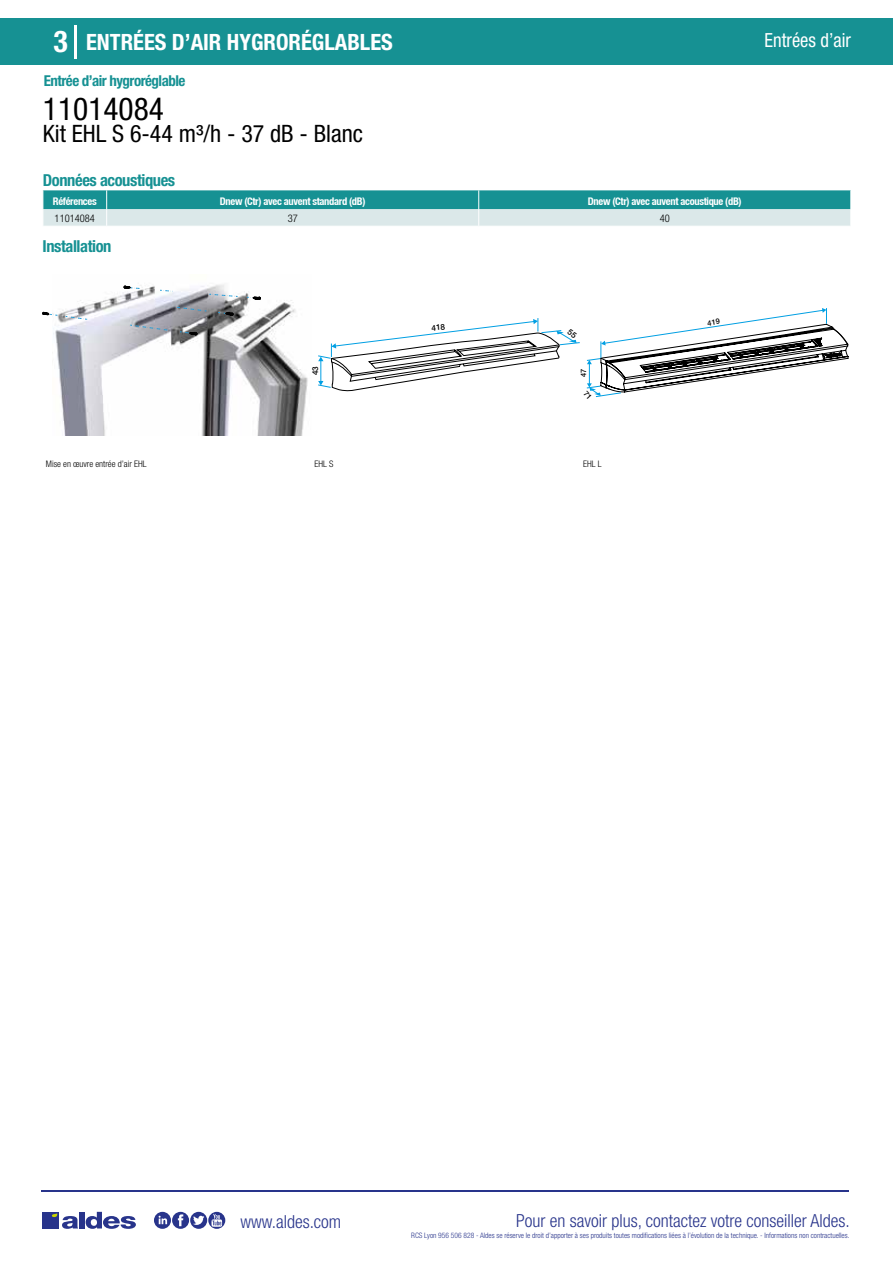
<style>
.page{position:relative;width:893px;height:1263px;background:#fff}
.page>*{position:absolute;margin:0;border:0;box-sizing:border-box;transform-origin:0 0}
.t1{font:condensed 31.5px "Helvetica Neue LT Std";color:#000}
.t2{font:700 condensed 30px "Helvetica Neue LT Std";color:#fff}
.t3{font:condensed 24px "Helvetica Neue LT Std";color:#000}
.t4{font:700 condensed 22.5px "Helvetica Neue LT Std";color:#fff}
.t5{font:condensed 19.5px "Helvetica Neue LT Std";color:#fff;scale:.95 1}
.t6{font:300 condensed 18px "Helvetica Neue";color:#28348b}
.t7{font:700 condensed 16.5px "Helvetica Neue LT Std";letter-spacing:-.025em;color:#169193}
.t8{font:700 condensed 15px "Helvetica Neue LT Std";letter-spacing:-.035em;color:#169193}
.t9{font:700 condensed 10.5px "Helvetica Neue";letter-spacing:-.03em;color:#fff}
.t10{font:300 condensed 10.5px "Helvetica Neue";color:#000}
.t11{font:300 condensed 9px "Helvetica Neue";color:#000}
.t12{font:500 8.1px "Helvetica Neue";color:#000}
.t13{font:300 condensed 7.5px "Helvetica Neue";color:#28348b}
.t14{font:500 7.5px "Helvetica Neue";color:#000}
</style>
<div class="page">
<div style="left:0;top:18px;width:893px;height:46px;background:#169193"></div>
<hr style="left:74px;top:25px;width:2px;height:33px;background:#fff">
<hr style="left:41px;top:1190px;width:808px;height:1px;background:#28348b">
<svg style="left:154px;top:1212px;width:71px;height:17px"></svg>
<div style="left:42px;top:1212px;width:17px;height:16px;background:#28348b"></div>
<div style="left:79px;top:1212px;width:5px;height:16px;background:#28348b"></div>
<svg style="left:86px;top:1212px;width:50px;height:17px"></svg>
<svg style="left:52px;top:1213px;width:26px;height:16px"></svg>
<svg style="left:43px;top:190px;width:808px;height:36px;background:#75bbbd"></svg>
<img style="left:55px;top:284px;width:253px;height:151px">
<svg style="left:43px;top:286px;width:218px;height:49px"></svg>
<svg style="left:318px;top:308px;width:530px;height:90px"></svg>
<h2 class="t2" style="left:54px;top:24px;width:16px">3</h2>
<h3 class="t4" style="left:86px;top:28px;width:308px">ENTRÉES D’AIR HYGRORÉGLABLES</h3>
<h3 class="t5" style="left:765px;top:29px;width:92px">Entrées d’air</h3>
<h3 class="t8" style="left:44px;top:71px;width:143px">Entrée d’air hygroréglable</h3>
<h1 class="t1" style="left:43px;top:91px;width:122px">11014084</h1>
<h3 class="t3" style="left:43px;top:120px;width:322px">Kit EHL S 6-44 m³/h - 37 dB - Blanc</h3>
<h3 class="t7" style="left:43px;top:170px;width:134px">Données acoustiques</h3>
<h3 class="t9" style="left:53px;top:195px;width:45px">Références</h3>
<h3 class="t9" style="left:220px;top:195px;width:147px">Dnew (Ctr) avec auvent standard (dB)</h3>
<h3 class="t9" style="left:588px;top:195px;width:155px">Dnew (Ctr) avec auvent acoustique (dB)</h3>
<h3 class="t10" style="left:55px;top:212px;width:42px">11014084</h3>
<h3 class="t10" style="left:288px;top:212px;width:12px">37</h3>
<h3 class="t10" style="left:660px;top:212px;width:12px">40</h3>
<h3 class="t7" style="left:43px;top:236px;width:70px">Installation</h3>
<p class="t12" style="left:310px;top:375px;width:10px;rotate:-90deg">43</p>
<p class="t14" style="left:579px;top:377px;width:10px;rotate:-90deg">47</p>
<p class="t11" style="left:46px;top:458px;width:102px">Mise en œuvre entrée d’air EHL</p>
<p class="t11" style="left:315px;top:458px;width:20px">EHL S</p>
<p class="t11" style="left:583px;top:458px;width:20px">EHL L</p>
<h3 class="t6" style="left:240px;top:1211px;width:102px">www.aldes.com</h3>
<h3 class="t6" style="left:516px;top:1211px;width:335px">Pour en savoir plus, contactez votre conseiller Aldes.</h3>
<p class="t13" style="left:411px;top:1230px;width:440px">RCS Lyon 956 506 828 - Aldes se réserve le droit d’apporter à ses produits toutes modifications liées à l’évolution de la technique. - Informations non contractuelles.</p>
</div>
